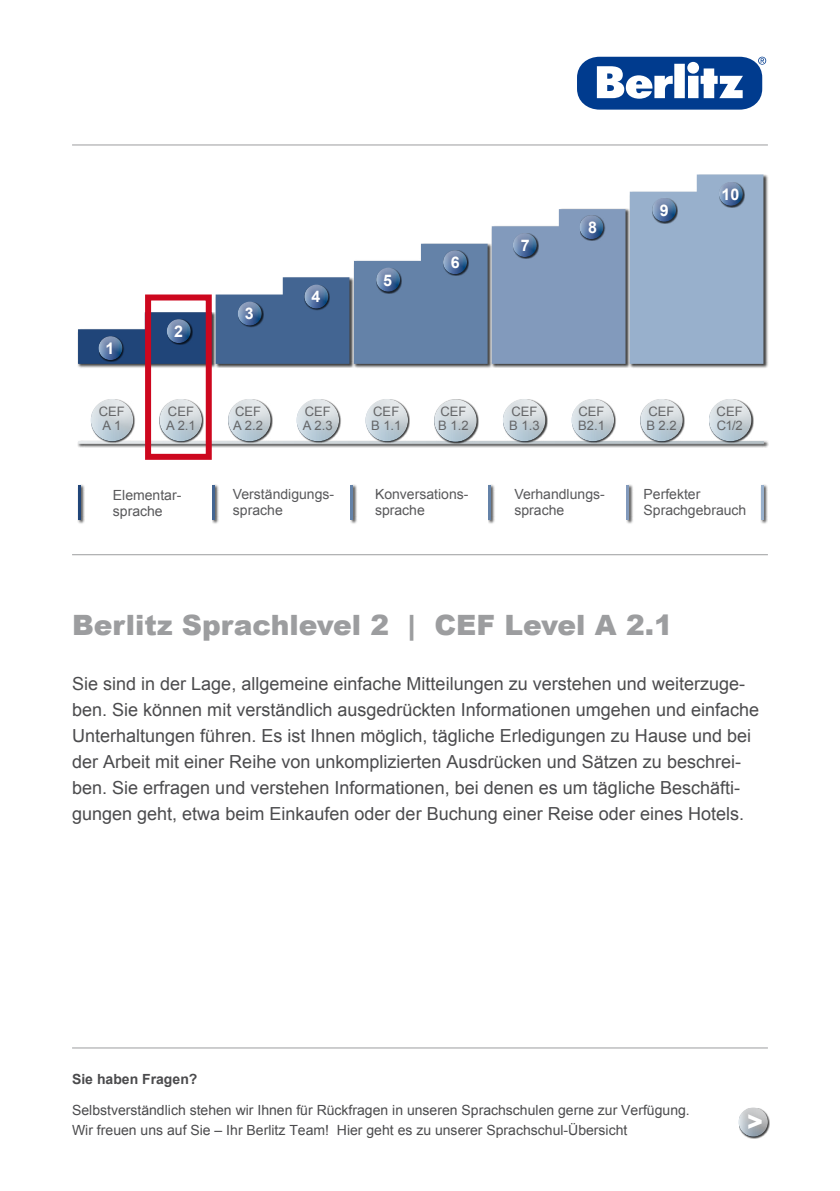
<style>
.page{position:relative;width:840px;height:1191px;background:#fff}
.page>*{position:absolute;margin:0;border:0;box-sizing:border-box;transform-origin:0 0}
.t1{font:900 28px "Arial";color:#9c9d9f}
.t2{font:900 24px "Arial";color:#fff}
.t3{font:18px/26px "Arial";color:#4b4b4d}
.t4{font:700 16px "Arial";color:#fff}
.t5{font:14px/20px "Arial";color:#4b4b4d}
.t6{font:14px/16px "Arial";color:#58585a}
.t7{font:700 14px "Arial";color:#4b4b4d}
.t8{font:13px/14px "Arial";color:#646567}
</style>
<div class="page">
<div style="left:576px;top:57px;width:185px;height:53px;background:#003b8e;border-radius:22px"></div>
<svg style="left:596px;top:62px;width:146px;height:37px"></svg>
<svg style="left:757px;top:57px;width:8px;height:8px"></svg>
<div style="left:77px;top:311px;width:139px;height:57px;background:#000;opacity:.75"></div>
<div style="left:215px;top:277px;width:139px;height:91px;background:#000;opacity:.75"></div>
<div style="left:353px;top:243px;width:139px;height:125px;background:#000;opacity:.75"></div>
<div style="left:491px;top:208px;width:139px;height:160px;background:#000;opacity:.75"></div>
<div style="left:628px;top:174px;width:139px;height:194px;background:#000;opacity:.75"></div>
<svg style="left:78px;top:174px;width:685px;height:190px"></svg>
<div style="left:77px;top:440px;width:691px;height:8px;background:#000;opacity:.75"></div>
<svg style="left:78px;top:441px;width:685px;height:3px"></svg>
<div style="left:77px;top:484px;width:8px;height:40px;background:#000;opacity:.75"></div>
<hr style="left:78px;top:485px;width:3px;height:35px;background:#204579">
<div style="left:211px;top:484px;width:8px;height:40px;background:#000;opacity:.75"></div>
<hr style="left:212px;top:485px;width:3px;height:35px;background:#436592">
<div style="left:349px;top:484px;width:8px;height:40px;background:#000;opacity:.75"></div>
<hr style="left:350px;top:485px;width:3px;height:35px;background:#6482a8">
<div style="left:487px;top:484px;width:8px;height:40px;background:#000;opacity:.75"></div>
<hr style="left:488px;top:485px;width:3px;height:35px;background:#6482a8">
<div style="left:625px;top:484px;width:8px;height:40px;background:#000;opacity:.75"></div>
<hr style="left:626px;top:485px;width:2px;height:35px;background:#829abc">
<div style="left:759px;top:484px;width:8px;height:40px;background:#000;opacity:.75"></div>
<hr style="left:760px;top:485px;width:3px;height:35px;background:#98b0cc">
<hr style="left:72px;top:144px;width:695px;height:1px;background:#9c9d9f">
<hr style="left:72px;top:554px;width:695px;height:1px;background:#9c9d9f">
<div style="left:98px;top:335px;width:27px;height:28px;background:#003d76;opacity:.75"></div>
<div style="left:166px;top:318px;width:27px;height:28px;background:#003d76;opacity:.75"></div>
<div style="left:237px;top:300px;width:27px;height:28px;background:#003d76;opacity:.75"></div>
<div style="left:304px;top:283px;width:27px;height:28px;background:#003d76;opacity:.75"></div>
<div style="left:375px;top:266px;width:28px;height:28px;background:#003d76;opacity:.75"></div>
<div style="left:442px;top:249px;width:28px;height:28px;background:#003d76;opacity:.75"></div>
<div style="left:512px;top:232px;width:27px;height:28px;background:#003d76;opacity:.75"></div>
<div style="left:578px;top:214px;width:28px;height:28px;background:#003d76;opacity:.75"></div>
<div style="left:651px;top:197px;width:27px;height:28px;background:#003d76;opacity:.75"></div>
<div style="left:718px;top:181px;width:27px;height:28px;background:#003d76;opacity:.75"></div>
<div style="left:433px;top:398px;width:46px;height:46px;background:#003d76;opacity:.75"></div>
<div style="left:90px;top:398px;width:46px;height:46px;background:#003d76;opacity:.75"></div>
<div style="left:159px;top:398px;width:46px;height:46px;background:#003d76;opacity:.75"></div>
<div style="left:228px;top:398px;width:46px;height:46px;background:#003d76;opacity:.75"></div>
<div style="left:296px;top:398px;width:46px;height:46px;background:#003d76;opacity:.75"></div>
<div style="left:365px;top:398px;width:46px;height:46px;background:#003d76;opacity:.75"></div>
<div style="left:502px;top:398px;width:46px;height:46px;background:#003d76;opacity:.75"></div>
<div style="left:571px;top:398px;width:46px;height:46px;background:#003d76;opacity:.75"></div>
<div style="left:639px;top:398px;width:46px;height:46px;background:#003d76;opacity:.75"></div>
<div style="left:708px;top:398px;width:46px;height:46px;background:#003d76;opacity:.75"></div>
<div style="left:727px;top:1100px;width:52px;height:50px;background:#003d76;opacity:.75"></div>
<hr style="left:72px;top:1047px;width:695px;height:1px;background:#9c9d9f">
<div style="left:145px;top:294px;width:67px;height:166px;border:6px solid #cd071e"></div>
<p class="t4" style="left:105px;top:338px;width:10px">1</p>
<p class="t4" style="left:174px;top:321px;width:10px">2</p>
<p class="t4" style="left:245px;top:303px;width:10px">3</p>
<p class="t4" style="left:311px;top:286px;width:10px">4</p>
<p class="t4" style="left:383px;top:269px;width:10px">5</p>
<p class="t4" style="left:450px;top:252px;width:10px">6</p>
<p class="t4" style="left:520px;top:235px;width:10px">7</p>
<p class="t4" style="left:588px;top:217px;width:10px">8</p>
<p class="t4" style="left:659px;top:199px;width:10px">9</p>
<p class="t4" style="left:721px;top:184px;width:19px">10</p>
<p class="t8" style="left:99px;top:405px;width:27px">CEF<br>A 1</p>
<p class="t8" style="left:166px;top:405px;width:31px">CEF<br>A 2.1</p>
<p class="t8" style="left:233px;top:405px;width:31px">CEF<br>A 2.2</p>
<p class="t8" style="left:303px;top:405px;width:31px">CEF<br>A 2.3</p>
<p class="t8" style="left:371px;top:405px;width:32px">CEF<br>B 1.1</p>
<p class="t8" style="left:578px;top:405px;width:28px">CEF<br>B2.1</p>
<p class="t8" style="left:646px;top:405px;width:32px">CEF<br>B 2.2</p>
<p class="t8" style="left:438px;top:405px;width:32px">CEF<br>B 1.2</p>
<p class="t8" style="left:509px;top:405px;width:32px">CEF<br>B 1.3</p>
<p class="t8" style="left:716px;top:405px;width:27px">CEF<br>C1/2</p>
<p class="t6" style="left:113px;top:488px;width:70px">Elementar&shy;sprache</p>
<p class="t6" style="left:233px;top:486px;width:103px">Verständigungs&shy;sprache</p>
<p class="t6" style="left:375px;top:486px;width:95px">Konversations&shy;sprache</p>
<p class="t6" style="left:514px;top:486px;width:92px">Verhandlungs&shy;sprache</p>
<p class="t6" style="left:643px;top:486px;width:104px">Perfekter<br>Sprachgebrauch</p>
<h1 class="t1" style="left:72px;top:605px;width:602px">Berlitz Sprachlevel 2 | CEF Level A 2.1</h1>
<p class="t3" style="left:72px;top:670px;width:688px">Sie sind in der Lage, allgemeine einfache Mitteilungen zu verstehen und weiterzuge&shy;ben. Sie können mit verständlich ausgedrückten Informationen umgehen und einfache Unterhaltungen führen. Es ist Ihnen möglich, tägliche Erledigungen zu Hause und bei der Arbeit mit einer Reihe von unkomplizierten Ausdrücken und Sätzen zu beschrei&shy;ben. Sie erfragen und verstehen Informationen, bei denen es um tägliche Beschäfti&shy;gungen geht, etwa beim Einkaufen oder der Buchung einer Reise oder eines Hotels.</p>
<p class="t7" style="left:72px;top:1069px;width:127px">Sie haben Fragen?</p>
<p class="t5" style="left:72px;top:1100px;width:619px">Selbstverständlich stehen wir Ihnen für Rückfragen in unseren Sprachschulen gerne zur Verfügung.<br>Wir freuen uns auf Sie – Ihr Berlitz Team! Hier geht es zu unserer Sprachschul-Übersicht</p>
<h2 class="t2" style="left:746px;top:1104px;width:17px">&gt;</h2>
</div>
